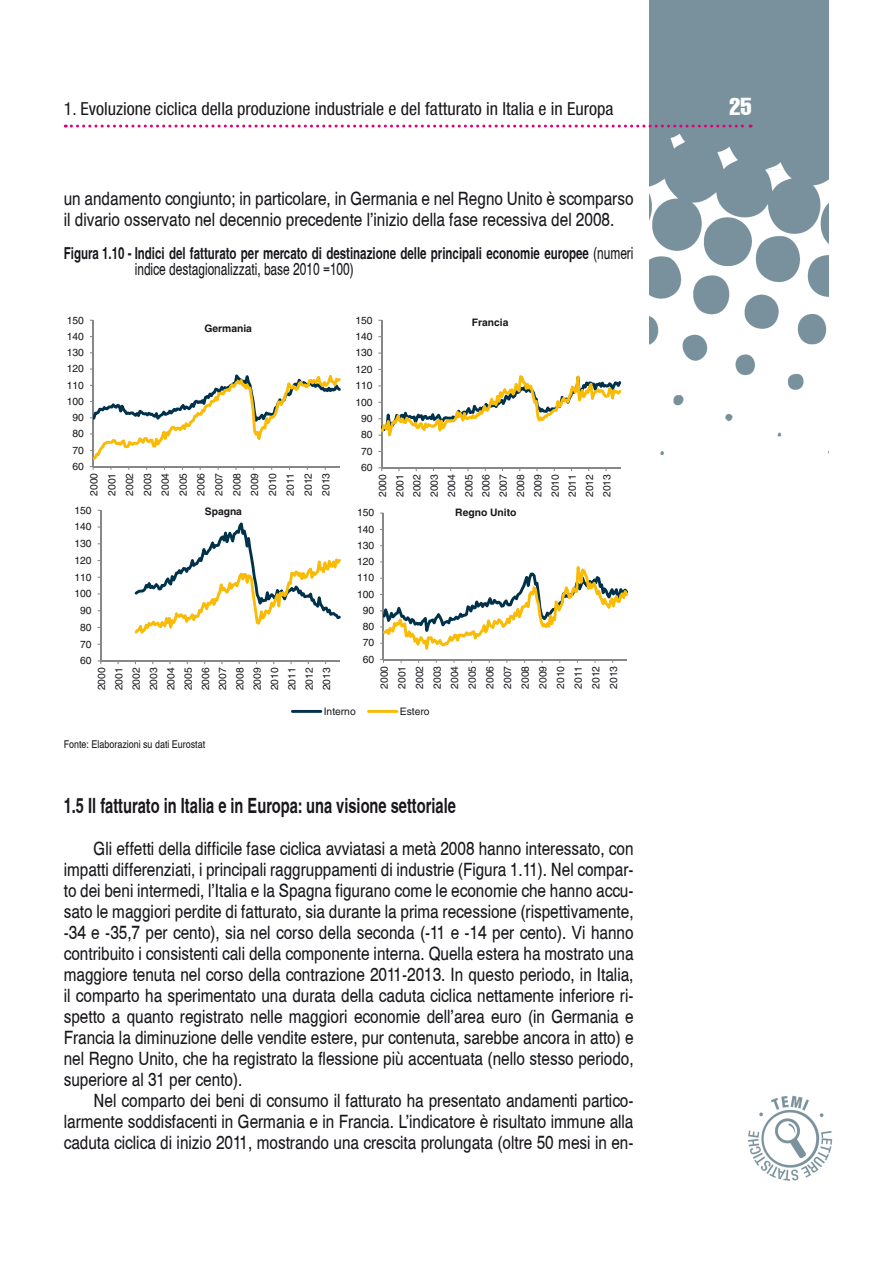
<style>
.page{position:relative;width:893px;height:1263px;background:#fff}
.page>*{position:absolute;margin:0;border:0;box-sizing:border-box;transform-origin:0 0}
.t1{font:extra-condensed 24px "Helvetica";color:#fff}
.t2{font:700 condensed 21px "Helvetica";color:#1a171c;scale:.85 1}
.t3{font:18px/21px "Helvetica Cnd";color:#1a171c;text-align:justify}
.t4{font:condensed 18px "Helvetica Neue LT Std";color:#1a171c}
.t5{font:700 condensed 16.5px "Helvetica";color:#1a171c;scale:.85 1}
.t6{font:16.5px "Helvetica Cnd";color:#1a171c;scale:.85 1}
.t7{font:10.5px "Helvetica Cnd";color:#1a171c}
.t8{font:10.35px/17.2px "Helvetica LT Std";color:#1a171c;text-align:justify}
.t9{font:700 10.35px "Helvetica LT Std";color:#1a171c}
.s1{font-family:"Helvetica Cnd";font-weight:400;font-stretch:normal}
</style>
<div class="page">
<img style="left:649px;top:0;width:179px;height:454px">
<svg style="left:65px;top:125px;width:682px;height:3px"></svg>
<img style="left:747px;top:1095px;width:85px;height:85px">
<hr style="left:93px;top:320px;width:1px;height:147px;background:#878786">
<hr style="left:93px;top:466px;width:247px;height:1px;background:#878786">
<svg style="left:90px;top:368px;width:251px;height:92px"></svg>
<hr style="left:381px;top:320px;width:1px;height:148px;background:#878786">
<hr style="left:382px;top:467px;width:238px;height:1px;background:#878786">
<svg style="left:378px;top:369px;width:243px;height:67px"></svg>
<hr style="left:100px;top:510px;width:1px;height:151px;background:#878786">
<hr style="left:101px;top:660px;width:239px;height:1px;background:#878786">
<svg style="left:134px;top:522px;width:207px;height:112px"></svg>
<hr style="left:383px;top:513px;width:1px;height:146px;background:#878786">
<hr style="left:383px;top:659px;width:244px;height:1px;background:#878786">
<svg style="left:380px;top:561px;width:248px;height:89px"></svg>
<hr style="left:291px;top:710px;width:31px;height:3px;background:#00324b">
<hr style="left:367px;top:710px;width:31px;height:3px;background:#f9bb05">
<p class="t4" style="left:64px;top:98px;width:551px">1. Evoluzione ciclica della produzione industriale e del fatturato in Italia e in Europa</p>
<h1 class="t1" style="left:729px;top:91px;width:24px">25</h1>
<p class="t3" style="left:64px;top:187px;width:571px">un andamento congiunto; in particolare, in Germania e nel Regno Unito è scomparso il divario osservato nel decennio precedente l’inizio della fase recessiva del 2008.</p>
<p class="t5" style="left:64px;top:243px;width:672px">Figura 1.10 - Indici del fatturato per mercato di destinazione delle principali economie europee <span class="s1">(numeri</span></p>
<p class="t6" style="left:135px;top:259px;width:259px">indice destagionalizzati, base 2010 =100)</p>
<p class="t8" style="left:67px;top:311px;width:19px">150</p>
<p class="t8" style="left:67px;top:328px;width:19px">140</p>
<p class="t9" style="left:204px;top:322px;width:49px">Germania</p>
<p class="t8" style="left:355px;top:311px;width:19px">150</p>
<p class="t8" style="left:355px;top:328px;width:19px">140</p>
<p class="t9" style="left:472px;top:316px;width:38px">Francia</p>
<p class="t8" style="left:67px;top:344px;width:19px">130</p>
<p class="t8" style="left:355px;top:344px;width:19px">130</p>
<p class="t8" style="left:67px;top:360px;width:19px">120</p>
<p class="t8" style="left:355px;top:360px;width:19px">120</p>
<p class="t8" style="left:67px;top:376px;width:19px">110</p>
<p class="t8" style="left:355px;top:377px;width:19px">110</p>
<p class="t8" style="left:67px;top:393px;width:19px">100</p>
<p class="t8" style="left:355px;top:393px;width:19px">100</p>
<p class="t8" style="left:73px;top:409px;width:13px">90</p>
<p class="t8" style="left:361px;top:410px;width:13px">90</p>
<p class="t8" style="left:73px;top:425px;width:13px">80</p>
<p class="t8" style="left:361px;top:426px;width:13px">80</p>
<p class="t8" style="left:73px;top:441px;width:13px">70</p>
<p class="t8" style="left:361px;top:442px;width:13px">70</p>
<p class="t8" style="left:73px;top:458px;width:13px">60</p>
<p class="t8" style="left:85px;top:496px;width:24px;line-height:17.9px;rotate:-90deg">2000<br>2001<br>2002<br>2003<br>2004<br>2005<br>2006<br>2007<br>2008<br>2009<br>2010<br>2011<br>2012<br>2013</p>
<p class="t8" style="left:361px;top:459px;width:13px">60</p>
<p class="t8" style="left:374px;top:497px;width:24px;rotate:-90deg">2000<br>2001<br>2002<br>2003<br>2004<br>2005<br>2006<br>2007<br>2008<br>2009<br>2010<br>2011<br>2012<br>2013</p>
<p class="t8" style="left:75px;top:501px;width:19px">150</p>
<p class="t9" style="left:205px;top:505px;width:39px">Spagna</p>
<p class="t9" style="left:455px;top:506px;width:63px">Regno Unito</p>
<p class="t8" style="left:357px;top:504px;width:19px">150</p>
<p class="t8" style="left:75px;top:518px;width:19px">140</p>
<p class="t8" style="left:357px;top:520px;width:19px">140</p>
<p class="t8" style="left:75px;top:535px;width:19px">130</p>
<p class="t8" style="left:357px;top:537px;width:19px">130</p>
<p class="t8" style="left:75px;top:551px;width:19px">120</p>
<p class="t8" style="left:357px;top:553px;width:19px">120</p>
<p class="t8" style="left:75px;top:568px;width:19px">110</p>
<p class="t8" style="left:357px;top:569px;width:19px">110</p>
<p class="t8" style="left:75px;top:585px;width:19px">100</p>
<p class="t8" style="left:357px;top:585px;width:19px">100</p>
<p class="t8" style="left:80px;top:602px;width:13px">90</p>
<p class="t8" style="left:363px;top:602px;width:13px">90</p>
<p class="t8" style="left:80px;top:618px;width:13px">80</p>
<p class="t8" style="left:363px;top:618px;width:13px">80</p>
<p class="t8" style="left:80px;top:635px;width:13px">70</p>
<p class="t8" style="left:363px;top:634px;width:13px">70</p>
<p class="t8" style="left:80px;top:652px;width:13px">60</p>
<p class="t8" style="left:93px;top:690px;width:24px;rotate:-90deg">2000<br>2001<br>2002<br>2003<br>2004<br>2005<br>2006<br>2007<br>2008<br>2009<br>2010<br>2011<br>2012<br>2013</p>
<p class="t8" style="left:363px;top:650px;width:13px">60</p>
<p class="t8" style="left:375px;top:689px;width:24px;line-height:17.7px;rotate:-90deg">2000<br>2001<br>2002<br>2003<br>2004<br>2005<br>2006<br>2007<br>2008<br>2009<br>2010<br>2011<br>2012<br>2013</p>
<p class="t7" style="left:64px;top:737px;width:143px">Fonte: Elaborazioni su dati Eurostat</p>
<p class="t8" style="left:324px;top:702px;width:34px">Interno</p>
<p class="t8" style="left:400px;top:702px;width:31px">Estero</p>
<p class="t2" style="left:64px;top:793px;width:463px">1.5 Il fatturato in Italia e in Europa: una visione settoriale</p>
<p class="t3" style="left:64px;top:838px;width:571px;text-indent:30px">Gli effetti della difficile fase ciclica avviatasi a metà 2008 hanno interessato, con impatti differenziati, i principali raggruppamenti di industrie (Figura 1.11). Nel compar&shy;to dei beni intermedi, l’Italia e la Spagna figurano come le economie che hanno accu&shy;sato le maggiori perdite di fatturato, sia durante la prima recessione (rispettivamente, -34 e -35,7 per cento), sia nel corso della seconda (-11 e -14 per cento). Vi hanno contribuito i consistenti cali della componente interna. Quella estera ha mostrato una maggiore tenuta nel corso della contrazione 2011-2013. In questo periodo, in Italia, il comparto ha sperimentato una durata della caduta ciclica nettamente inferiore ri&shy;spetto a quanto registrato nelle maggiori economie dell’area euro (in Germania e Francia la diminuzione delle vendite estere, pur contenuta, sarebbe ancora in atto) e nel Regno Unito, che ha registrato la flessione più accentuata (nello stesso periodo, superiore al 31 per cento).</p>
<p class="t3" style="left:64px;top:1090px;width:571px;text-indent:30px">Nel comparto dei beni di consumo il fatturato ha presentato andamenti partico&shy;larmente soddisfacenti in Germania e in Francia. L’indicatore è risultato immune alla caduta ciclica di inizio 2011, mostrando una crescita prolungata (oltre 50 mesi in en-</p>
</div>
